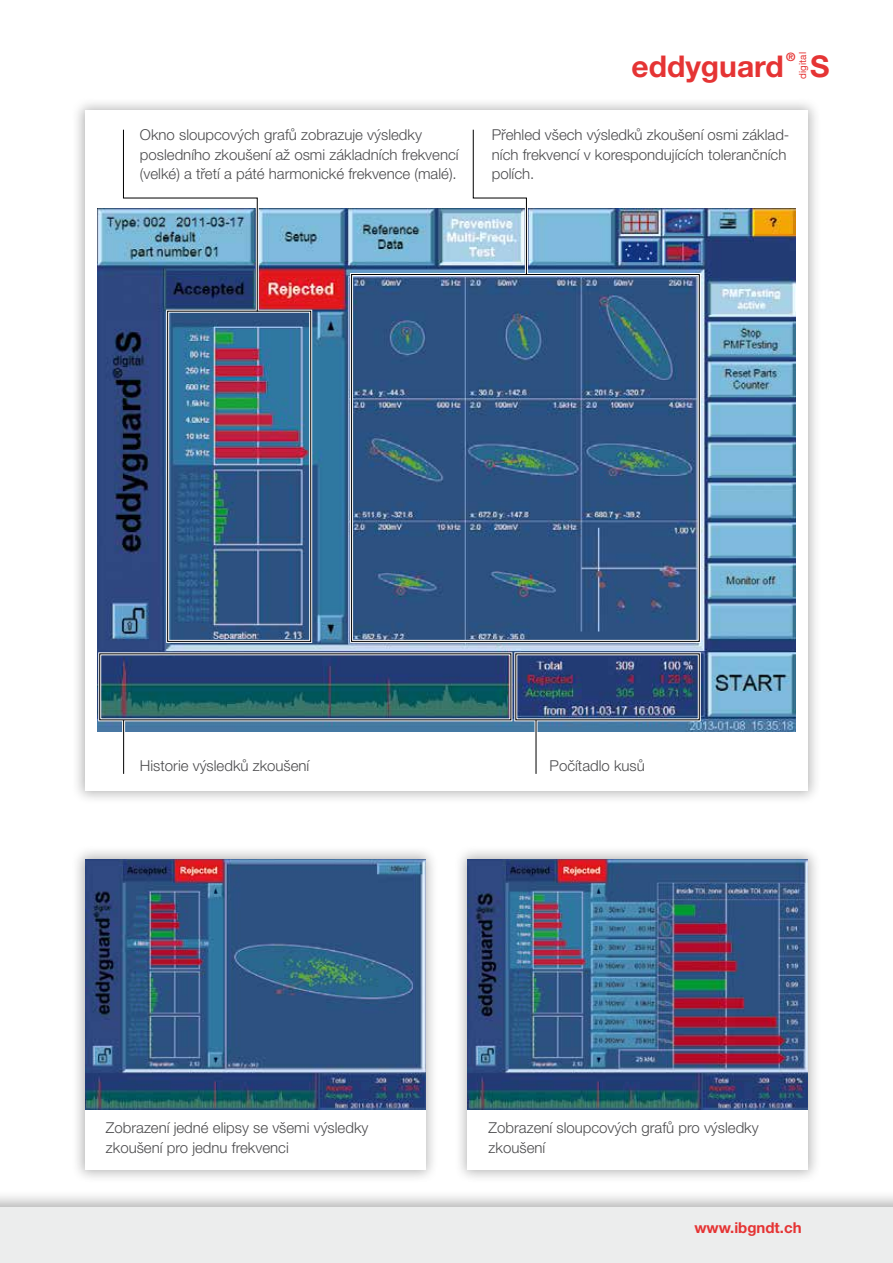
<style>
.page{position:relative;width:893px;height:1263px;background:#fff}
.page>*{position:absolute;margin:0;border:0;box-sizing:border-box;transform-origin:0 0}
.t1{font:700 30px "Helvetica Neue LT Pro";color:#e53434}
.t2{font:300 15px/19.5px "Helvetica Neue LT Pro";color:#4b4b4d}
.t3{font:700 15px "Helvetica Neue LT Pro";color:#e53434}
.t4{font:700 11.7px "Helvetica Neue LT Pro";color:#e53434}
.t5{font:9.75px "Helvetica Neue LT Pro";color:#e53434}
</style>
<div class="page">
<div style="left:454px;top:845px;width:368px;height:338px;background:#000;opacity:.3"></div>
<div style="left:468px;top:859px;width:340px;height:310px;background:#fff"></div>
<img style="left:468px;top:859px;width:340px;height:251px">
<div style="left:71px;top:845px;width:368px;height:338px;background:#000;opacity:.3"></div>
<div style="left:85px;top:859px;width:340px;height:310px;background:#fff"></div>
<img style="left:85px;top:859px;width:340px;height:251px">
<div style="left:71px;top:97px;width:751px;height:708px;background:#000;opacity:.3"></div>
<div style="left:85px;top:111px;width:723px;height:680px;background:#fff"></div>
<img style="left:98px;top:208px;width:697px;height:523px">
<div style="left:0;top:1189px;width:893px;height:74px;background:#000;opacity:.3"></div>
<div style="left:0;top:1208px;width:893px;height:55px;background:#eceded"></div>
<div style="left:166px;top:310px;width:146px;height:333px;border:3px solid #fff"></div>
<div style="left:350px;top:273px;width:351px;height:370px;border:3px solid #fff"></div>
<svg style="left:120px;top:129px;width:140px;height:185px"></svg>
<div style="left:167px;top:311px;width:144px;height:331px;border:1px solid #000"></div>
<div style="left:351px;top:274px;width:348px;height:368px;border:1px solid #000"></div>
<svg style="left:470px;top:129px;width:59px;height:149px"></svg>
<hr style="left:122px;top:720px;width:3px;height:54px;background:#fff">
<hr style="left:534px;top:720px;width:3px;height:54px;background:#fff">
<hr style="left:123px;top:720px;width:1px;height:54px;background:#000">
<hr style="left:536px;top:720px;width:1px;height:54px;background:#000">
<p class="t2" style="left:140px;top:125px;width:320px">Okno sloupcových grafů zobrazuje výsledky posledního zkoušení až osmi základních frekvencí (velké) a třetí a páté harmonické frekvence (malé).</p>
<h1 class="t1" style="left:631px;top:48px;width:154px">eddyguard</h1>
<p class="t4" style="left:786px;top:49px;width:11px">®</p>
<p class="t5" style="left:797px;top:79px;width:28px;rotate:-90deg">digital</p>
<h1 class="t1" style="left:810px;top:48px;width:21px">S</h1>
<p class="t2" style="left:492px;top:125px;width:299px">Přehled všech výsledků zkoušení osmi základ&shy;ních frekvencí v korespondujících tolerančních polích.</p>
<p class="t2" style="left:140px;top:755px;width:171px">Historie výsledků zkoušení</p>
<p class="t2" style="left:550px;top:755px;width:97px">Počítadlo kusů</p>
<p class="t2" style="left:106px;top:1118px;width:264px">Zobrazení jedné elipsy se všemi výsledky zkoušení pro jednu frekvenci</p>
<p class="t2" style="left:489px;top:1118px;width:272px">Zobrazení sloupcových grafů pro výsledky zkoušení</p>
<p class="t3" style="left:694px;top:1218px;width:109px">www.ibgndt.ch</p>
</div>
